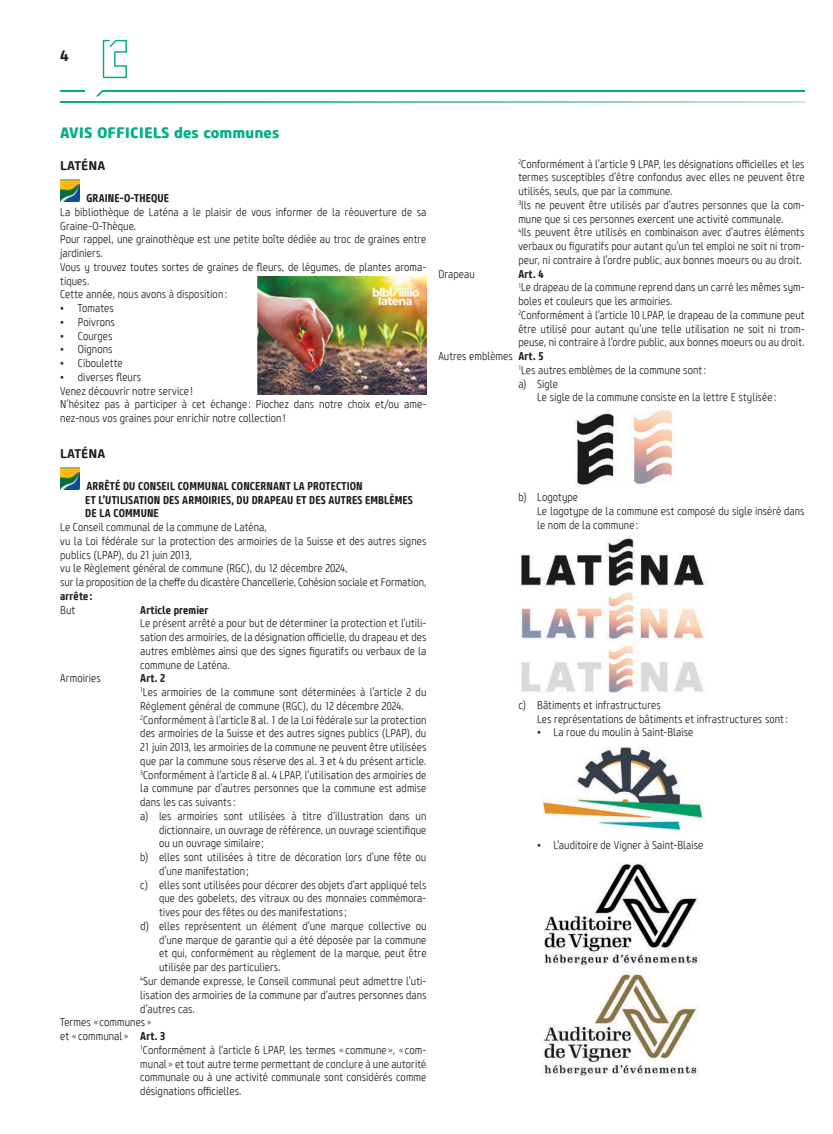
<style>
.page{position:relative;width:833px;height:1134px;background:#fff}
.page>*{position:absolute;margin:0;border:0;box-sizing:border-box;transform-origin:0 0}
.t1{font:800 15px "Core Sans M75";color:#00b086}
.t2{font:700 15px "Core Sans M65";color:#231f20}
.t3{font:700 12.5px "Core Sans M65";color:#231f20}
.t4{font:300 11.25px/13.8px "Core Sans M37 Cn";letter-spacing:.005em;color:#231f20}
.t5{font:700 11.25px/13.8px "Core Sans M67 Cn";letter-spacing:.01em;color:#231f20}
.s1{font-family:"Core Sans M67 Cn";font-weight:700}
</style>
<div class="page">
<svg style="left:103px;top:40px;width:24px;height:38px"></svg>
<svg style="left:60px;top:101px;width:744px;height:2px"></svg>
<hr style="left:102px;top:90px;width:702px;height:2px;background:#06ac84">
<hr style="left:60px;top:90px;width:25px;height:2px;background:#06ac84">
<svg style="left:96px;top:90px;width:7px;height:6px"></svg>
<img style="left:60px;top:468px;width:19px;height:21px">
<img style="left:60px;top:180px;width:19px;height:21px">
<img style="left:257px;top:277px;width:169px;height:117px">
<img style="left:575px;top:409px;width:101px;height:79px">
<img style="left:519px;top:537px;width:188px;height:157px">
<img style="left:541px;top:747px;width:164px;height:84px">
<img style="left:544px;top:863px;width:155px;height:104px">
<img style="left:541px;top:971px;width:159px;height:106px">
<h1 class="t2" style="left:60px;top:46px;width:10px">4</h1>
<h1 class="t1" style="left:60px;top:123px;width:221px">AVIS OFFICIELS des communes</h1>
<p class="t3" style="left:60px;top:158px;width:47px">LATÉNA</p>
<p class="t5" style="left:86px;top:191px;width:84px">GRAINE-O-THEQUE</p>
<p class="t4" style="left:60px;top:205px;width:368px">La bibliothèque de Laténa a le plaisir de vous informer de la réouverture de sa Graine-O-Thèque.<br>Pour rappel, une grainothèque est une petite boîte dédiée au troc de graines entre jardiniers.<br>Vous y trouvez toutes sortes de graines de fleurs, de légumes, de plantes aroma&shy;tiques.<br>Cette année, nous avons à disposition :</p>
<p class="t4" style="left:60px;top:302px;width:55px">• Tomates</p>
<p class="t4" style="left:60px;top:315px;width:56px">• Poivrons</p>
<p class="t4" style="left:60px;top:329px;width:54px">• Courges</p>
<p class="t4" style="left:60px;top:343px;width:54px">• Oignons</p>
<p class="t4" style="left:60px;top:357px;width:64px">• Ciboulette</p>
<p class="t4" style="left:60px;top:370px;width:368px">• diverses fleurs<br>Venez découvrir notre service !<br>N’hésitez pas à participer à cet échange : Piochez dans notre choix et/ou ame&shy;nez-nous vos graines pour enrichir notre collection !</p>
<p class="t3" style="left:60px;top:446px;width:47px">LATÉNA</p>
<p class="t5" style="left:85px;top:479px;width:329px">ARRÊTÉ DU CONSEIL COMMUNAL CONCERNANT LA PROTECTION<br>ET L’UTILISATION DES ARMOIRIES, DU DRAPEAU ET DES AUTRES EMBLÈMES<br>DE LA COMMUNE</p>
<p class="t4" style="left:60px;top:521px;width:368px">Le Conseil communal de la commune de Laténa,<br>vu la Loi fédérale sur la protection des armoiries de la Suisse et des autres signes publics (LPAP), du 21 juin 2013,<br>vu le Règlement général de commune (RGC), du 12 décembre 2024,<br>sur la proposition de la cheffe du dicastère Chancellerie, Cohésion sociale et Formation,</p>
<p class="t5" style="left:60px;top:589px;width:34px">arrête :</p>
<p class="t4" style="left:60px;top:603px;width:17px">But</p>
<p class="t5" style="left:140px;top:603px;width:70px">Article premier</p>
<p class="t4" style="left:140px;top:617px;width:288px;text-align:justify">Le présent arrêté a pour but de déterminer la protection et l’utili&shy;sation des armoiries, de la désignation officielle, du drapeau et des autres emblèmes ainsi que des signes figuratifs ou verbaux de la commune de Laténa.</p>
<p class="t4" style="left:60px;top:672px;width:42px">Armoiries</p>
<p class="t5" style="left:140px;top:672px;width:27px">Art. 2</p>
<p class="t4" style="left:140px;top:686px;width:288px"><sup>1</sup>Les armoiries de la commune sont déterminées à l’article 2 du</p>
<p class="t4" style="left:140px;top:699px;width:265px">Règlement général de commune (RGC), du 12 décembre 2024.</p>
<p class="t4" style="left:140px;top:713px;width:288px"><sup>2</sup>Conformément à l’article 8 al. 1 de la Loi fédérale sur la protection</p>
<p class="t4" style="left:140px;top:727px;width:287px">des armoiries de la Suisse et des autres signes publics (LPAP), du</p>
<p class="t4" style="left:140px;top:741px;width:287px">21 juin 2013, les armoiries de la commune ne peuvent être utilisées</p>
<p class="t4" style="left:140px;top:754px;width:287px">que par la commune sous réserve des al. 3 et 4 du présent article.</p>
<p class="t4" style="left:140px;top:768px;width:287px"><sup>3</sup>Conformément à l’article 8 al. 4 LPAP, l’utilisation des armoiries de</p>
<p class="t4" style="left:140px;top:782px;width:288px">la commune par d’autres personnes que la commune est admise</p>
<p class="t4" style="left:140px;top:796px;width:97px">dans les cas suivants:</p>
<p class="t4" style="left:140px;top:809px;width:288px">a) les armoiries sont utilisées à titre d’illustration dans un</p>
<p class="t4" style="left:159px;top:823px;width:269px">dictionnaire, un ouvrage de référence, un ouvrage scientifique</p>
<p class="t4" style="left:159px;top:837px;width:106px">ou un ouvrage similaire ;</p>
<p class="t4" style="left:140px;top:851px;width:287px">b) elles sont utilisées à titre de décoration lors d’une fête ou</p>
<p class="t4" style="left:159px;top:864px;width:91px">d’une manifestation ;</p>
<p class="t4" style="left:140px;top:878px;width:288px">c) elles sont utilisées pour décorer des objets d’art appliqué tels</p>
<p class="t4" style="left:159px;top:892px;width:269px">que des gobelets, des vitraux ou des monnaies commémora-</p>
<p class="t4" style="left:159px;top:906px;width:189px">tives pour des fêtes ou des manifestations;</p>
<p class="t4" style="left:140px;top:919px;width:288px">d) elles représentent un élément d’une marque collective ou</p>
<p class="t4" style="left:159px;top:933px;width:269px">d’une marque de garantie qui a été déposée par la commune</p>
<p class="t4" style="left:159px;top:947px;width:269px">et qui, conformément au règlement de la marque, peut être</p>
<p class="t4" style="left:159px;top:961px;width:123px">utilisée par des particuliers.</p>
<p class="t4" style="left:140px;top:974px;width:288px"><sup>4</sup>Sur demande expresse, le Conseil communal peut admettre l’uti-</p>
<p class="t4" style="left:140px;top:988px;width:288px">lisation des armoiries de la commune par d’autres personnes dans</p>
<p class="t4" style="left:140px;top:1002px;width:56px">d’autres cas.</p>
<p class="t4" style="left:60px;top:1016px;width:93px">Termes « communes »</p>
<p class="t4" style="left:60px;top:1029px;width:107px">et « communal » <span class="s1">Art. 3</span></p>
<p class="t4" style="left:140px;top:1043px;width:288px"><sup>1</sup>Conformément à l’article 6 LPAP, les termes « commune », « com-</p>
<p class="t4" style="left:140px;top:1057px;width:288px">munal » et tout autre terme permettant de conclure à une autorité</p>
<p class="t4" style="left:140px;top:1071px;width:287px">communale ou à une activité communale sont considérés comme</p>
<p class="t4" style="left:140px;top:1084px;width:103px">désignations officielles.</p>
<p class="t4" style="left:518px;top:157px;width:288px"><sup>2</sup>Conformément à l’article 9 LPAP, les désignations officielles et les termes susceptibles d’être confondus avec elles ne peuvent être utilisés, seuls, que par la commune.<br><sup>3</sup>Ils ne peuvent être utilisés par d’autres personnes que la com&shy;mune que si ces personnes exercent une activité communale.<br><sup>4</sup>Ils peuvent être utilisés en combinaison avec d’autres éléments verbaux ou figuratifs pour autant qu’un tel emploi ne soit ni trom&shy;peur, ni contraire à l’ordre public, aux bonnes moeurs ou au droit.</p>
<p class="t4" style="left:438px;top:267px;width:38px">Drapeau</p>
<p class="t5" style="left:518px;top:267px;width:27px">Art. 4</p>
<p class="t4" style="left:518px;top:281px;width:288px"><sup>1</sup>Le drapeau de la commune reprend dans un carré les mêmes sym-</p>
<p class="t4" style="left:518px;top:295px;width:156px">boles et couleurs que les armoiries.</p>
<p class="t4" style="left:518px;top:308px;width:288px"><sup>2</sup>Conformément à l’article 10 LPAP, le drapeau de la commune peut</p>
<p class="t4" style="left:518px;top:322px;width:288px">être utilisé pour autant qu’une telle utilisation ne soit ni trom-</p>
<p class="t4" style="left:518px;top:336px;width:288px">peuse, ni contraire à l’ordre public, aux bonnes moeurs ou au droit.</p>
<p class="t4" style="left:438px;top:350px;width:107px">Autres emblèmes <span class="s1">Art. 5</span></p>
<p class="t4" style="left:518px;top:363px;width:189px"><sup>1</sup>Les autres emblèmes de la commune sont:</p>
<p class="t4" style="left:518px;top:377px;width:41px">a) Sigle</p>
<p class="t4" style="left:537px;top:391px;width:241px">Le sigle de la commune consiste en la lettre E stylisée :</p>
<p class="t4" style="left:537px;top:491px;width:269px;text-indent:-19px">b) Logotype<br>Le logotype de la commune est composé du sigle inséré dans le nom de la commune :</p>
<p class="t4" style="left:537px;top:698px;width:252px;text-indent:-19px">c) Bâtiments et infrastructures<br>Les représentations de bâtiments et infrastructures sont:</p>
<p class="t4" style="left:537px;top:726px;width:158px">• La roue du moulin à Saint-Blaise</p>
<p class="t4" style="left:537px;top:838px;width:168px">• L’auditoire de Vigner à Saint-Blaise</p>
</div>
